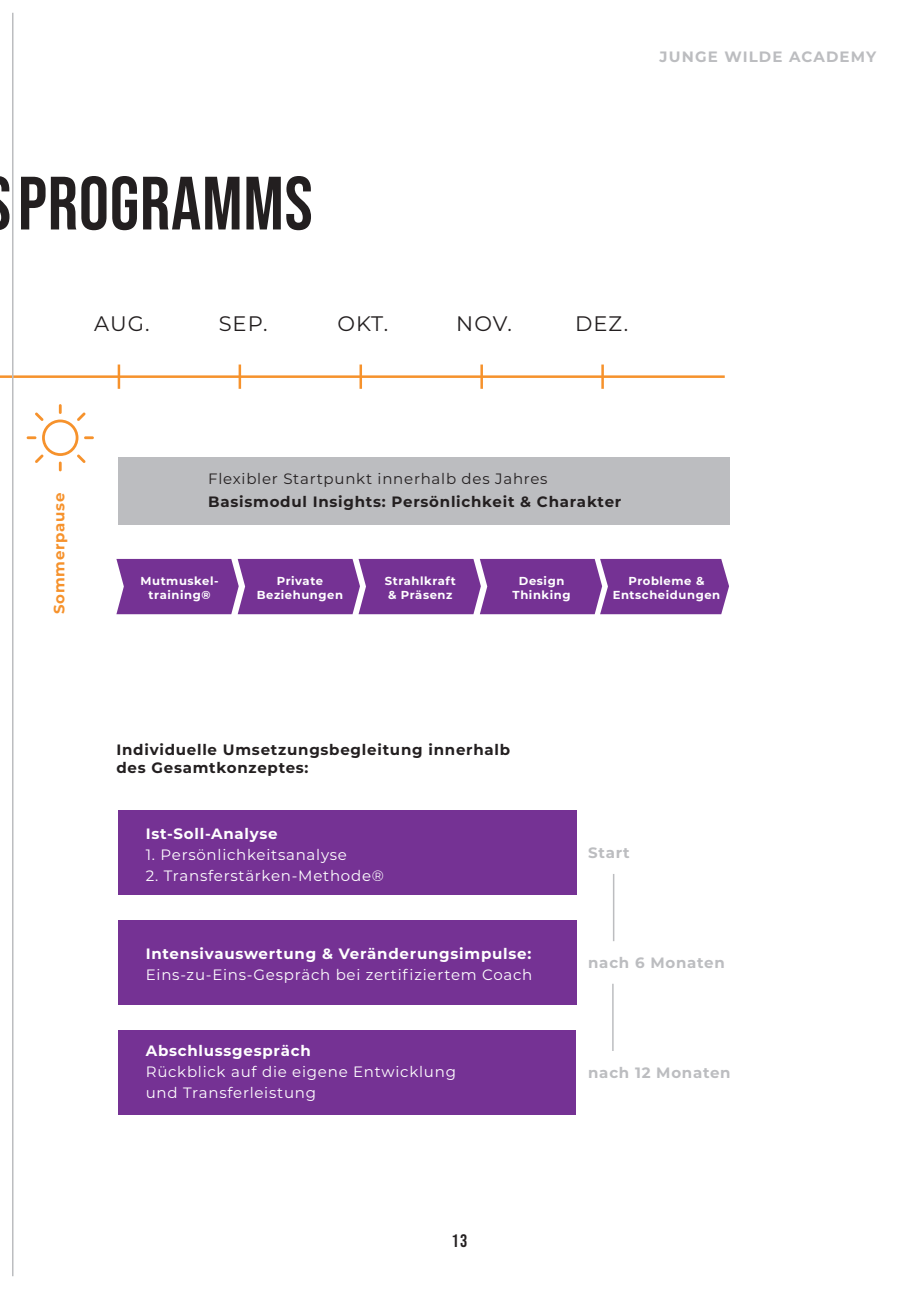
<style>
.page{position:relative;width:919px;height:1289px;background:#fff}
.page>*{position:absolute;margin:0;border:0;box-sizing:border-box;transform-origin:0 0}
.t1{font:75.3px "Bebas Neue";letter-spacing:.01em;color:#231f20}
.t2{font:21px "Montserrat";letter-spacing:.05em;color:#231f20}
.t3{font:18px "Bebas Neue";color:#231f20}
.t4{font:15px/21px "Montserrat";letter-spacing:.05em;color:#fff}
.t5{font:700 15px "Montserrat";letter-spacing:.05em;color:#231f20}
.t6{font:700 15px "Montserrat";letter-spacing:.05em;color:#fff}
.t7{font:15px "Montserrat";letter-spacing:.05em;color:#231f20}
.t8{font:700 15px "Montserrat";letter-spacing:.05em;color:#bcbdc0}
.t9{font:700 15px "Montserrat";letter-spacing:.075em;color:#bcbdc0}
.t10{font:700 15px "Montserrat";letter-spacing:.05em;color:#f6922c}
.t11{font:700 11.55px/13.8px "Montserrat";letter-spacing:.05em;color:#fff;text-align:center}
</style>
<div class="page">
<hr style="left:612px;top:983px;width:1px;height:67px;background:#bcbdc0">
<hr style="left:613px;top:874px;width:1px;height:67px;background:#bcbdc0">
<div style="left:117px;top:810px;width:459px;height:85px;background:#753294"></div>
<div style="left:117px;top:920px;width:459px;height:84px;background:#753294"></div>
<div style="left:117px;top:1029px;width:458px;height:85px;background:#753294"></div>
<hr style="left:0;top:375px;width:724px;height:3px;background:#f6922c">
<hr style="left:118px;top:364px;width:2px;height:25px;background:#f6922c">
<hr style="left:238px;top:364px;width:3px;height:25px;background:#f6922c">
<hr style="left:359px;top:364px;width:3px;height:25px;background:#f6922c">
<hr style="left:480px;top:364px;width:3px;height:25px;background:#f6922c">
<hr style="left:601px;top:364px;width:2px;height:25px;background:#f6922c">
<div style="left:118px;top:457px;width:611px;height:67px;background:#bcbdc0"></div>
<div style="left:116px;top:559px;width:613px;height:55px;background:#753294"></div>
<svg style="left:27px;top:404px;width:67px;height:67px"></svg>
<hr style="left:12px;top:13px;width:2px;height:1263px;background:#bcbdc0">
<p class="t9" style="left:659px;top:45px;width:218px">JUNGE WILDE ACADEMY</p>
<h1 class="t1" style="left:18px;top:161px;width:296px">PROGRAMMS</h1>
<p class="t2" style="left:94px;top:309px;width:57px">AUG.</p>
<p class="t2" style="left:219px;top:309px;width:51px">SEP.</p>
<p class="t2" style="left:337px;top:309px;width:52px">OKT.</p>
<p class="t2" style="left:456px;top:309px;width:57px">NOV.</p>
<p class="t2" style="left:575px;top:309px;width:55px">DEZ.</p>
<p class="t7" style="left:208px;top:468px;width:341px">Flexibler Startpunkt innerhalb des Jahres</p>
<p class="t10" style="left:48px;top:614px;width:123px;rotate:-90deg">Sommerpause</p>
<p class="t5" style="left:208px;top:491px;width:414px">Basismodul Insights: Persönlichkeit &amp; Charakter</p>
<p class="t11" style="left:140px;top:573px;width:80px">Mutmuskel-</p>
<p class="t11" style="left:149px;top:587px;width:63px">training®</p>
<p class="t11" style="left:257px;top:573px;width:88px">Private<br>Beziehungen</p>
<p class="t11" style="left:385px;top:573px;width:72px">Strahlkraft</p>
<p class="t11" style="left:388px;top:587px;width:66px">&amp; Präsenz</p>
<p class="t11" style="left:512px;top:573px;width:59px">Design<br>Thinking</p>
<p class="t11" style="left:612px;top:573px;width:109px">Probleme &amp;<br>Entscheidungen</p>
<p class="t5" style="left:116px;top:738px;width:395px">Individuelle Umsetzungsbegleitung innerhalb</p>
<p class="t5" style="left:116px;top:756px;width:194px">des Gesamtkonzeptes:</p>
<p class="t6" style="left:146px;top:822px;width:133px">Ist-Soll-Analyse</p>
<p class="t4" style="left:146px;top:843px;width:203px">1. Persönlichkeitsanalyse</p>
<p class="t4" style="left:146px;top:864px;width:240px">2. Transferstärken-Methode®</p>
<p class="t6" style="left:146px;top:943px;width:387px">Intensivauswertung &amp; Veränderungsimpulse:</p>
<p class="t4" style="left:146px;top:963px;width:388px">Eins-zu-Eins-Gespräch bei zertifiziertem Coach</p>
<p class="t6" style="left:146px;top:1040px;width:166px">Abschlussgespräch</p>
<p class="t4" style="left:146px;top:1061px;width:312px">Rückblick auf die eigene Entwicklung und Transferleistung</p>
<p class="t8" style="left:588px;top:842px;width:43px">Start</p>
<p class="t8" style="left:588px;top:952px;width:138px">nach 6 Monaten</p>
<p class="t8" style="left:588px;top:1061px;width:144px">nach 12 Monaten</p>
<p class="t3" style="left:451px;top:1230px;width:17px">13</p>
</div>
